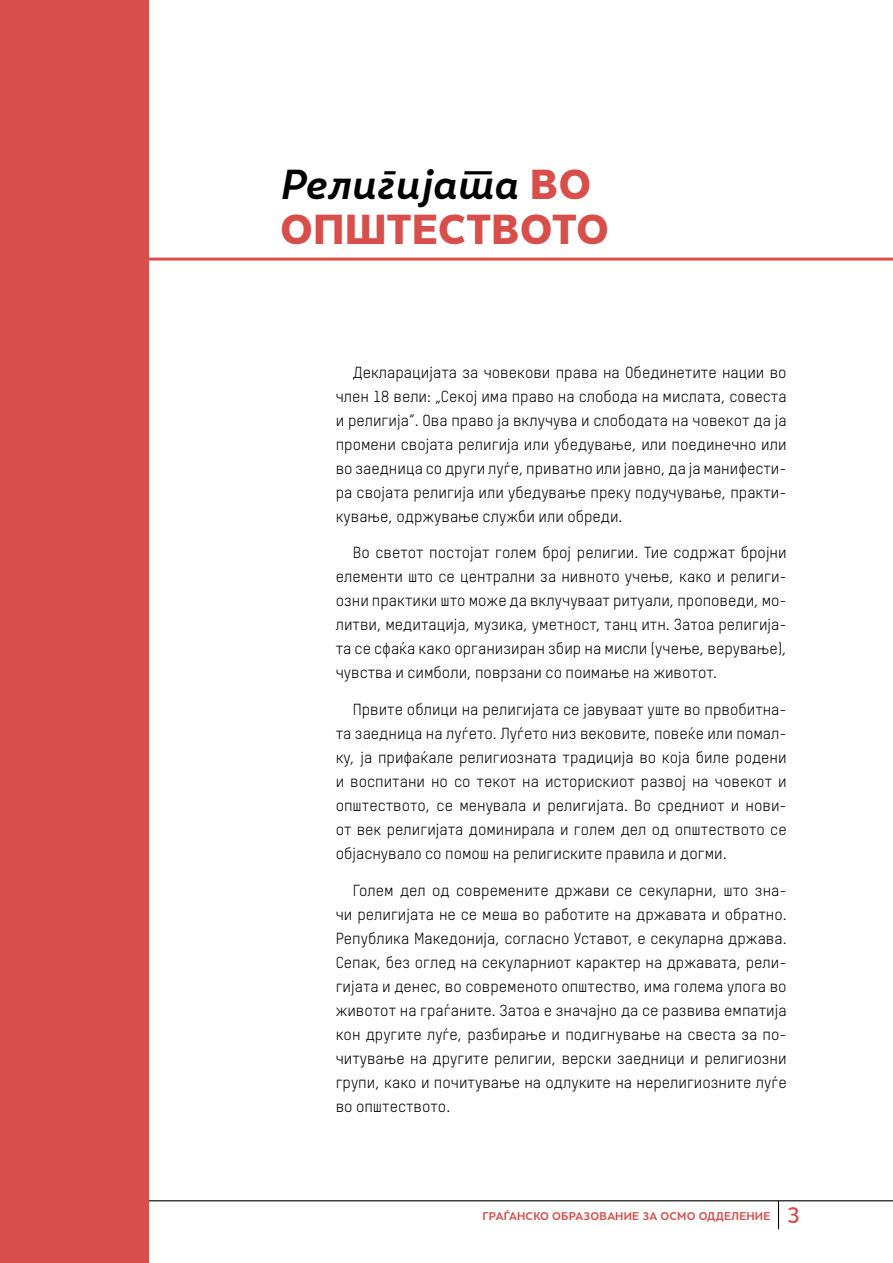
<style>
.page{position:relative;width:893px;height:1263px;background:#fff}
.page>*{position:absolute;margin:0;border:0;box-sizing:border-box;transform-origin:0 0}
.t1{font:900 39.15px/44.8px "Skola Sans";letter-spacing:.02em;color:#d84e4a}
.t2{font:15.75px/24px "Oxfam TSTARPRO";color:#000;text-align:justify}
.t3{font:700 10.5px "Skola Sans";letter-spacing:.02em;color:#d84e4a}
.s1{font-weight:700;font-style:italic;color:#000}
.s2{font-weight:500;font-size:21px}
</style>
<div class="page">
<hr style="left:0;top:1200px;width:893px;height:1px;background:#000">
<svg style="left:778px;top:1201px;width:1px;height:28px"></svg>
<div style="left:0;top:0;width:149px;height:1263px;background:#d84e4a"></div>
<hr style="left:0;top:258px;width:893px;height:3px;background:#d84e4a">
<h1 class="t1" style="left:280px;top:162px;width:330px"><span class="s1">Религијата</span> ВО<br>ОПШТЕСТВОТО</h1>
<p class="t2" style="left:336px;top:360px;width:452px;text-indent:17px">Декларацијата за човекови права на Обединетите нации во член 18 вели: „Секој има право на слобода на мислата, совеста и религија“. Ова право ја вклучува и слободата на човекот да ја промени својата религија или убедување, или поединечно или во заедница со други луѓе, приватно или јавно, да ја манифести&shy;ра својата религија или убедување преку подучување, практи&shy;кување, одржување служби или обреди.</p>
<p class="t2" style="left:336px;top:541px;width:453px;text-indent:17px">Во светот постојат голем број религии. Тие содржат бројни елементи што се централни за нивното учење, како и религи&shy;озни практики што може да вклучуваат ритуали, проповеди, мо&shy;литви, медитација, музика, уметност, танц итн. Затоа религија&shy;та се сфаќа како организиран збир на мисли (учење, верување), чувства и симболи, поврзани со поимање на животот.</p>
<p class="t2" style="left:336px;top:697px;width:453px;text-indent:17px">Првите облици на религијата се јавуваат уште во првобитна&shy;та заедница на луѓето. Луѓето низ вековите, повеќе или помал&shy;ку, ја прифаќале религиозната традиција во која биле родени и воспитани но со текот на историскиот развој на човекот и општеството, се менувала и религијата. Во средниот и нови&shy;от век религијата доминирала и голем дел од општеството се објаснувало со помош на религиските правила и догми.</p>
<p class="t2" style="left:336px;top:878px;width:452px;text-indent:17px">Голем дел од современите држави се секуларни, што зна&shy;чи религијата не се меша во работите на државата и обратно.<br>Република Македонија, согласно Уставот, е секуларна држава.<br>Сепак, без оглед на секуларниот карактер на државата, рели&shy;гијата и денес, во современото општество, има голема улога во животот на граѓаните. Затоа е значајно да се развива емпатија кон другите луѓе, разбирање и подигнување на свеста за по&shy;читување на другите религии, верски заедници и религиозни групи, како и почитување на одлуките на нерелигиозните луѓе во општеството.</p>
<p class="t3" style="left:483px;top:1210px;width:319px">ГРАЃАНСКО ОБРАЗОВАНИЕ ЗА ОСМО ОДДЕЛЕНИЕ <span class="s2">3</span></p>
</div>
